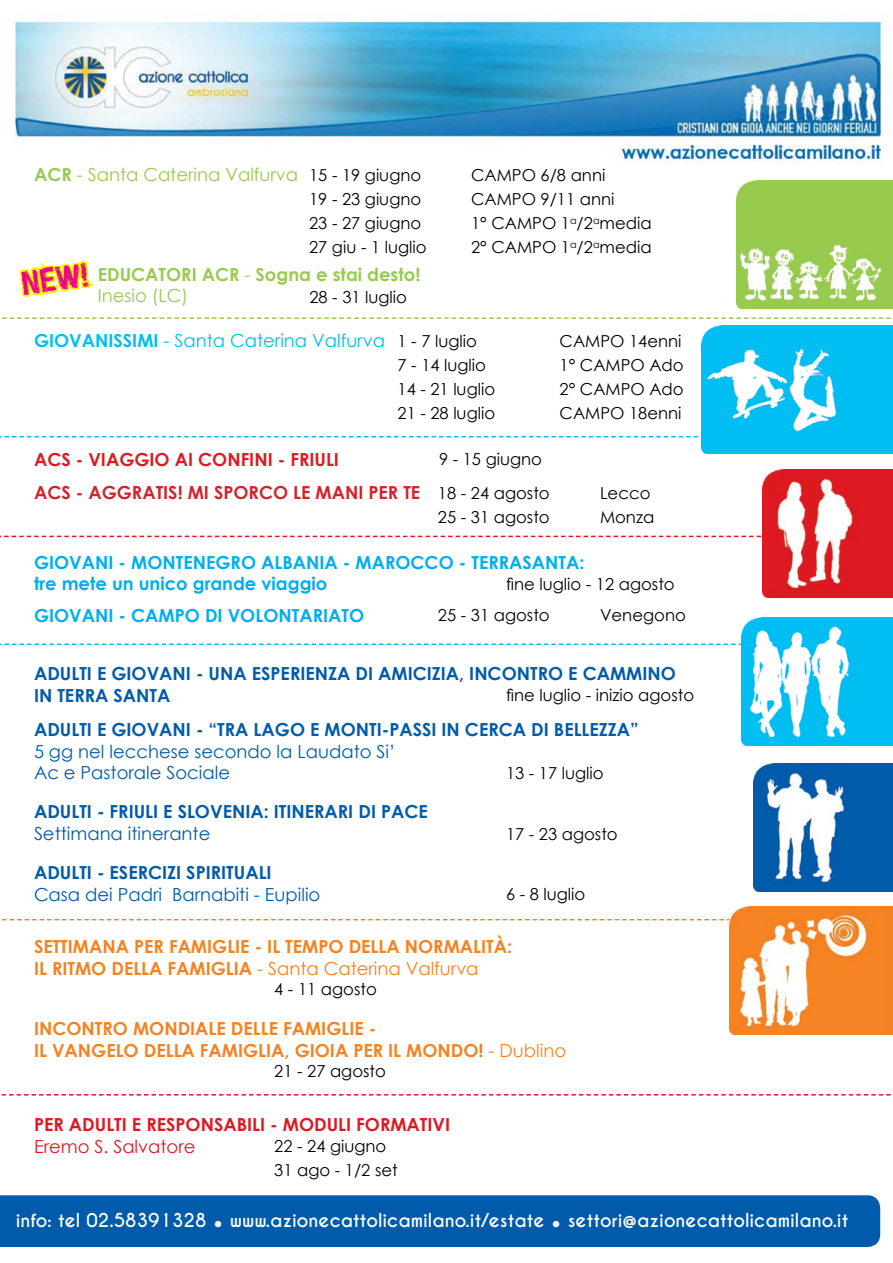
<style>
.page{position:relative;width:893px;height:1263px;background:#fff}
.page>*{position:absolute;margin:0;border:0;box-sizing:border-box;transform-origin:0 0}
.t1{font:700 45px "Caviar Dreams";color:#fff}
.t2{font:32.25px "Hand Vetica";color:#ec008c}
.t3{font:700 18px "Century Gothic";color:#005bab}
.t4{font:700 18px/21.6px "Century Gothic";color:#f58220}
.t5{font:18px/21.6px "Century Gothic";color:#005bab}
.t6{font:700 18px/31.7px "Century Gothic";color:#00aeef}
.t7{font:700 18px "Caviar Dreams";color:#fff}
.t8{font:700 18px "Century Gothic";color:#dd1a21}
.t9{font:700 18px/21.6px "Century Gothic";color:#98ca50}
.t10{font:18px "Century Gothic";color:#00bdf2}
.t11{font:700 18px "Century Gothic";color:#d2232a}
.t12{font:18px "Century Gothic";color:#98ca50}
.t13{font:18px "Century Gothic";color:#dd1a21}
.t14{font:16.5px/24px "Century Gothic";color:#000}
.s1{font-weight:700}
.s2{font-weight:400}
</style>
<div class="page">
<img style="left:13px;top:15px;width:876px;height:151px">
<div style="left:0;top:1195px;width:880px;height:52px;background:#005bab"></div>
<svg style="left:1px;top:1094px;width:890px;height:1px"></svg>
<img style="left:701px;top:342px;width:155px;height:111px">
<div style="left:856px;top:325px;width:37px;height:128px;background:#00bdf2"></div>
<div style="left:736px;top:181px;width:155px;height:34px;background:#98ca4d"></div>
<hr style="left:891px;top:181px;width:2px;height:128px;background:#98ca50">
<img style="left:762px;top:470px;width:131px;height:128px">
<svg style="left:0;top:436px;width:856px;height:1px"></svg>
<svg style="left:0;top:643px;width:741px;height:2px"></svg>
<svg style="left:0;top:536px;width:776px;height:1px"></svg>
<svg style="left:2px;top:919px;width:728px;height:1px"></svg>
<svg style="left:2px;top:215px;width:889px;height:127px"></svg>
<img style="left:741px;top:617px;width:130px;height:128px">
<div style="left:871px;top:617px;width:22px;height:128px;background:#00bdf2"></div>
<img style="left:753px;top:763px;width:98px;height:128px">
<div style="left:851px;top:763px;width:42px;height:128px;background:#005ba8"></div>
<img style="left:730px;top:906px;width:154px;height:128px">
<div style="left:884px;top:906px;width:9px;height:128px;background:#f58220"></div>
<p class="t12" style="left:34px;top:162px;width:266px"><span class="s1">ACR</span> - Santa Caterina Valfurva</p>
<p class="t14" style="left:309px;top:163px;width:114px">15 - 19 giugno</p>
<p class="t14" style="left:471px;top:163px;width:136px">CAMPO 6/8 anni</p>
<p class="t14" style="left:309px;top:187px;width:114px">19 - 23 giugno</p>
<p class="t14" style="left:471px;top:187px;width:145px">CAMPO 9/11 anni</p>
<p class="t14" style="left:309px;top:211px;width:114px">23 - 27 giugno</p>
<p class="t14" style="left:471px;top:211px;width:182px">1° CAMPO 1<sup>a</sup>/2<sup>a</sup>media</p>
<p class="t14" style="left:309px;top:235px;width:119px">27 giu - 1 luglio</p>
<p class="t14" style="left:471px;top:235px;width:182px">2° CAMPO 1<sup>a</sup>/2<sup>a</sup>media</p>
<h2 class="t2" style="left:19px;top:263px;width:68px;rotate:-8deg">new!</h2>
<p class="t9" style="left:98px;top:262px;width:324px">EDUCATORI ACR <span class="s2">-</span> SOGNA E STAI DESTO!<br><span class="s2">Inesio (LC)</span></p>
<p class="t10" style="left:34px;top:328px;width:352px"><span class="s1">GIOVANISSIMI</span> - santa Caterina Valfurva</p>
<p class="t14" style="left:309px;top:284px;width:99px">28 - 31 luglio</p>
<p class="t14" style="left:398px;top:329px;width:81px">1 - 7 luglio</p>
<p class="t14" style="left:560px;top:329px;width:123px">CAMPO 14enni</p>
<p class="t14" style="left:398px;top:353px;width:90px">7 - 14 luglio</p>
<p class="t14" style="left:560px;top:353px;width:126px">1° CAMPO Ado</p>
<p class="t14" style="left:398px;top:377px;width:99px">14 - 21 luglio</p>
<p class="t14" style="left:560px;top:377px;width:126px">2° CAMPO Ado</p>
<p class="t14" style="left:398px;top:401px;width:99px">21 - 28 luglio</p>
<p class="t14" style="left:560px;top:401px;width:123px">CAMPO 18enni</p>
<p class="t8" style="left:34px;top:446px;width:306px">ACS - VIAGGIO AI CONFINI - FRIULI</p>
<p class="t14" style="left:439px;top:447px;width:105px">9 - 15 giugno</p>
<p class="t11" style="left:34px;top:479px;width:108px">ACS - AGGRATIS</p>
<p class="t11" style="left:178px;top:479px;width:71px">! MI SPORCO</p>
<p class="t11" style="left:293px;top:479px;width:120px">LE MANI PER TE</p>
<p class="t14" style="left:438px;top:481px;width:113px">18 - 24 agosto</p>
<p class="t14" style="left:600px;top:481px;width:52px">Lecco</p>
<p class="t14" style="left:438px;top:505px;width:113px">25 - 31 agosto</p>
<p class="t14" style="left:600px;top:505px;width:56px">Monza</p>
<p class="t6" style="left:34px;top:546px;width:353px">GIOVANI - MONTENEGRO ALBANIA - MAROCCO</p>
<p class="t6" style="left:459px;top:546px;width:25px">- TERRASA</p>
<p class="t6" style="left:545px;top:546px;width:41px">NTA:</p>
<p class="t6" style="left:34px;top:567px;width:332px">TRE METE UN UNICO GRANDE VIAGGIO<br>GIOVANI - CAMPO DI VOLONTARIATO</p>
<p class="t14" style="left:506px;top:572px;width:170px">fine luglio - 12 agosto</p>
<p class="t14" style="left:438px;top:603px;width:113px">25 - 31 agosto</p>
<p class="t14" style="left:600px;top:603px;width:87px">Venegono</p>
<p class="t3" style="left:34px;top:660px;width:13px">ADU</p>
<p class="t3" style="left:71px;top:660px;width:219px">LTI E GIOVANI - UNA ESPERIE</p>
<p class="t3" style="left:315px;top:660px;width:227px">NZA DI AMICIZIA, INCO NTRO</p>
<p class="t3" style="left:568px;top:660px;width:106px">E CAMMINO</p>
<p class="t3" style="left:34px;top:681px;width:35px">IN TERRA</p>
<p class="t3" style="left:114px;top:681px;width:48px">SANTA</p>
<p class="t14" style="left:506px;top:683px;width:190px">fine luglio - inizio agosto</p>
<p class="t3" style="left:34px;top:716px;width:13px">ADU</p>
<p class="t3" style="left:71px;top:716px;width:328px">LTI E GIOVANI - “TRA LAGO E MO NTI -PASSI</p>
<p class="t3" style="left:442px;top:716px;width:37px">IN CERCA</p>
<p class="t3" style="left:531px;top:716px;width:109px">DI BELLEZZA”</p>
<p class="t5" style="left:34px;top:740px;width:363px">5 gg nel lecchese secondo la Laudato Si’<br>Ac e Pastorale Sociale</p>
<p class="t14" style="left:506px;top:761px;width:99px">13 - 17 luglio</p>
<p class="t3" style="left:34px;top:798px;width:13px">ADU</p>
<p class="t3" style="left:71px;top:798px;width:244px">LTI - FRIULI E SLOVENIA: ITINERARI</p>
<p class="t3" style="left:358px;top:798px;width:46px">DI PACE</p>
<p class="t5" style="left:34px;top:822px;width:178px">Settimana itinerante</p>
<p class="t3" style="left:34px;top:859px;width:13px">ADU</p>
<p class="t3" style="left:71px;top:859px;width:49px">LTI - ESERCI</p>
<p class="t3" style="left:167px;top:859px;width:49px">ZI SPIRITUA</p>
<p class="t3" style="left:259px;top:859px;width:12px">LI</p>
<p class="t5" style="left:34px;top:883px;width:288px">Casa dei Padri Barnabiti - Eupilio</p>
<p class="t14" style="left:506px;top:821px;width:113px">17 - 23 agosto</p>
<p class="t14" style="left:506px;top:882px;width:81px">6 - 8 luglio</p>
<p class="t4" style="left:34px;top:935px;width:480px;text-indent:39px">MANA PER FAMIGLIE - IL TEMPO DELLA NORMALITÀ:<br>IL RITMO DELLA FAMIGLIA <span class="s2">- Santa Caterina Valfurva</span></p>
<p class="t14" style="left:274px;top:977px;width:104px">4 - 11 agosto</p>
<p class="t4" style="left:34px;top:935px;width:9px">SETTI</p>
<p class="t4" style="left:34px;top:1017px;width:73px">INCONTRO</p>
<p class="t4" style="left:34px;top:1017px;width:344px;text-indent:99px">MONDIALE DELLE FAMIGLIE -<br>IL VANGELO DELLA FAMIGLIA, GIOIA</p>
<p class="t4" style="left:353px;top:1038px;width:214px">PER IL MONDO! <span class="s2">- Dublino</span></p>
<p class="t14" style="left:274px;top:1059px;width:113px">21 - 27 agosto</p>
<p class="t8" style="left:34px;top:1111px;width:48px">PER ADU</p>
<p class="t8" style="left:106px;top:1111px;width:191px">LTI E RESPONSABILI - MODU</p>
<p class="t8" style="left:338px;top:1111px;width:30px">LI FOR</p>
<p class="t8" style="left:390px;top:1111px;width:59px">MATIVI</p>
<p class="t13" style="left:34px;top:1134px;width:163px">Eremo S. Salvatore</p>
<p class="t14" style="left:274px;top:1134px;width:125px">22 - 24 giugno<br>31 ago - 1/2 set</p>
<p class="t7" style="left:16px;top:1209px;width:192px">info: tel 02.58391328</p>
<h1 class="t1" style="left:213px;top:1183px;width:12px">.</h1>
<p class="t7" style="left:230px;top:1209px;width:316px">www.azionecattolicamilano.it/estate</p>
<h1 class="t1" style="left:551px;top:1183px;width:12px">.</h1>
<p class="t7" style="left:568px;top:1209px;width:282px">settori@azionecattolicamilano.it</p>
</div>
